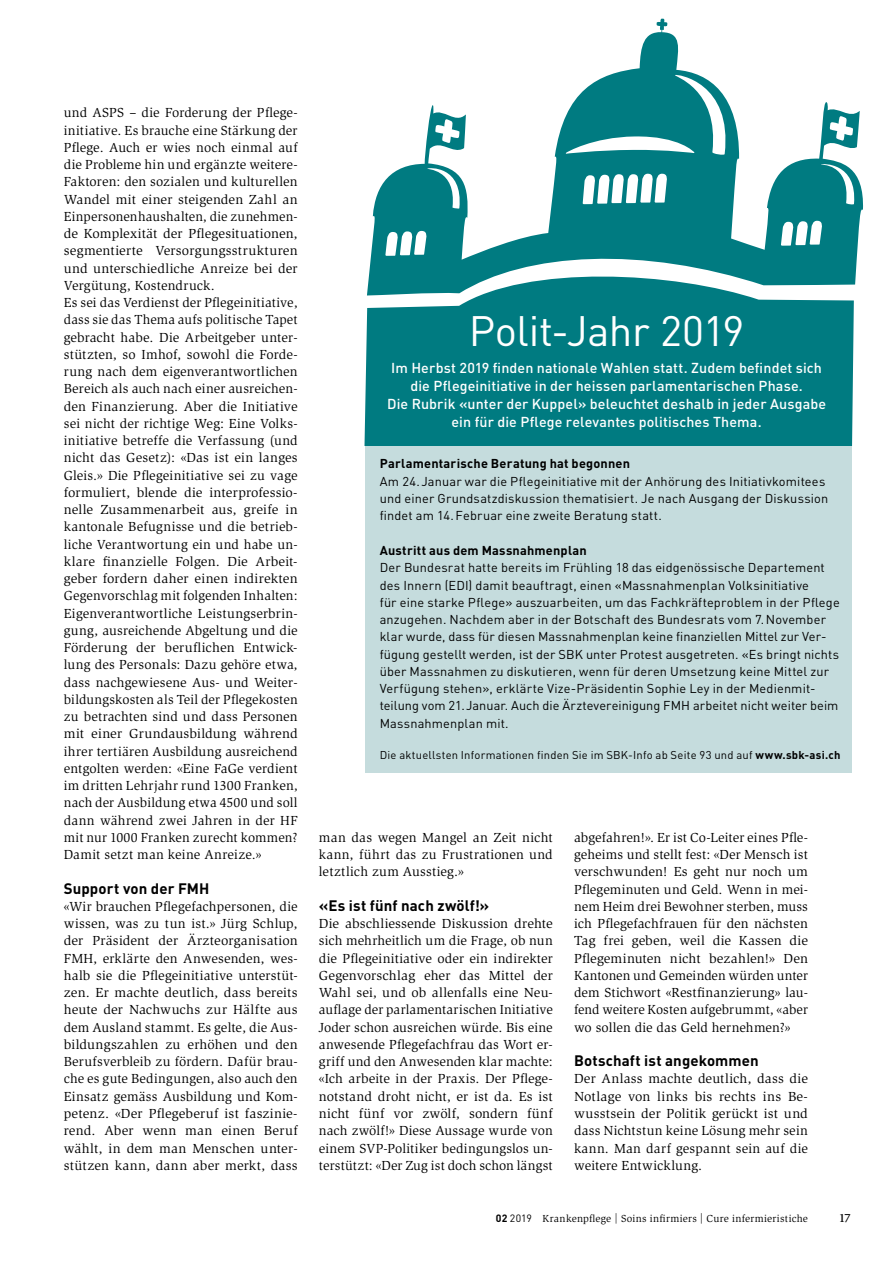
<style>
.page{position:relative;width:893px;height:1263px;background:#fff}
.page>*{position:absolute;margin:0;border:0;box-sizing:border-box;transform-origin:0 0}
.t1{font:42px "DIN Pro";letter-spacing:-.01em;color:#fff}
.t2{font:700 15px "DIN Pro";letter-spacing:.01em;color:#000}
.t3{font:500 14.25px/18px "DIN Pro";letter-spacing:.01em;color:#fff;text-align:center}
.t4{font:13.5px/17.2px "Slimbach Std";letter-spacing:.015em;color:#000;text-align:justify}
.t5{font:12.75px/17.2px "DIN Pro";letter-spacing:.01em;color:#000}
.t6{font:700 12.75px "DIN Pro";letter-spacing:.015em;color:#000}
.t7{font:700 12px "Esta Pro";color:#000}
.t8{font:11.25px "DIN Pro";letter-spacing:.02em;color:#000}
.t9{font:10.5px "Slimbach Std";letter-spacing:.025em;color:#000}
.s1{font-weight:700}
.s2{font-family:"DIN Pro";font-weight:700}
.s3{font-family:"DIN Pro"}
</style>
<div class="page">
<div style="left:365px;top:445px;width:487px;height:328px;background:#c5dcdd"></div>
<svg style="left:370px;top:19px;width:494px;height:266px"></svg>
<svg style="left:364px;top:264px;width:490px;height:181px;fill:#007b81"></svg>
<p class="t4" style="left:64px;top:104px;width:235px;text-align:left">und ASPS – die Forderung der Pflege&shy;initiative. Es brauche eine Stärkung der Pflege. Auch er wies noch einmal auf die Probleme hin und ergänzte weitere-Faktoren: den sozialen und kulturellen Wandel mit einer steigenden Zahl an Einpersonenhaushalten, die zunehmen&shy;de Komplexität der Pflegesituationen, segmentierte Versorgungsstrukturen und unterschiedliche Anreize bei der Vergütung, Kostendruck.<br>Es sei das Verdienst der Pflegeinitiative, dass sie das Thema aufs politische Tapet gebracht habe. Die Arbeitgeber unter&shy;stützten, so Imhof, sowohl die Forde&shy;rung nach dem eigenverantwortlichen Bereich als auch nach einer ausreichen&shy;den Finanzierung. Aber die Initiative sei nicht der richtige Weg: Eine Volks&shy;initiative betreffe die Verfassung (und nicht das Gesetz): «Das ist ein langes Gleis.» Die Pflegeinitiative sei zu vage formuliert, blende die interprofessio&shy;nelle Zusammenarbeit aus, greife in kantonale Befugnisse und die betrieb&shy;liche Verantwortung ein und habe un&shy;klare finanzielle Folgen. Die Arbeit&shy;geber fordern daher einen indirekten Gegenvorschlag mit folgenden Inhalten:<br>Eigenverantwortliche Leistungserbrin&shy;gung, ausreichende Abgeltung und die Förderung der beruflichen Entwick&shy;lung des Personals: Dazu gehöre etwa, dass nachgewiesene Aus- und Weiter&shy;bildungskosten als Teil der Pflegekosten zu betrachten sind und dass Personen mit einer Grundausbildung während ihrer tertiären Ausbildung ausreichend entgolten werden: «Eine FaGe verdient im dritten Lehrjahr rund 1300 Franken, nach der Ausbildung etwa 4500 und soll dann während zwei Jahren in der HF mit nur 1000 Franken zurecht kommen?<br>Damit setzt man keine Anreize.»</p>
<p class="t2" style="left:64px;top:878px;width:147px">Support von der FMH</p>
<p class="t4" style="left:64px;top:898px;width:235px">«Wir brauchen Pflegefachpersonen, die wissen, was zu tun ist.» Jürg Schlup, der Präsident der Ärzteorganisation FMH, erklärte den Anwesenden, wes&shy;halb sie die Pflegeinitiative unterstüt&shy;zen. Er machte deutlich, dass bereits heute der Nachwuchs zur Hälfte aus dem Ausland stammt. Es gelte, die Aus&shy;bildungszahlen zu erhöhen und den Berufsverbleib zu fördern. Dafür brau&shy;che es gute Bedingungen, also auch den Einsatz gemäss Ausbildung und Kom&shy;petenz. «Der Pflegeberuf ist faszinie&shy;rend. Aber wenn man einen Beruf wählt, in dem man Menschen unter&shy;stützen kann, dann aber merkt, dass</p>
<h1 class="t1" style="left:469px;top:303px;width:277px">Polit-Jahr 2019</h1>
<p class="t3" style="left:387px;top:358px;width:440px">Im Herbst 2019 finden nationale Wahlen statt. Zudem befindet sich die Pflegeinitiative in der heissen parlamentarischen Phase.<br>Die Rubrik «unter der Kuppel» beleuchtet deshalb in jeder Ausgabe ein für die Pflege relevantes politisches Thema.</p>
<p class="t6" style="left:380px;top:455px;width:252px">Parlamentarische Beratung hat begonnen</p>
<p class="t5" style="left:380px;top:472px;width:450px">Am 24.Januar war die Pflegeinitiative mit der Anhörung des Initiativkomitees und einer Grundsatzdiskussion thematisiert. Je nach Ausgang der Diskussion findet am 14.Februar eine zweite Beratung statt.</p>
<p class="t6" style="left:380px;top:542px;width:209px">Austritt aus dem Massnahmenplan</p>
<p class="t5" style="left:380px;top:559px;width:462px">Der Bundesrat hatte bereits im Frühling 18 das eidgenössische Departement des Innern (EDI) damit beauftragt, einen «Massnahmenplan Volksinitiative<br>für eine starke Pflege» auszuarbeiten, um das Fachkräfteproblem in der Pflege anzugehen. Nachdem aber in der Botschaft des Bundesrats vom 7.November klar wurde, dass für diesen Massnahmenplan keine finanziellen Mittel zur Ver&shy;fügung gestellt werden, ist der SBK unter Protest ausgetreten. «Es bringt nichts über Massnahmen zu diskutieren, wenn für deren Umsetzung keine Mittel zur Verfügung stehen», erklärte Vize-Präsidentin Sophie Ley in der Medienmit&shy;teilung vom 21.Januar. Auch die Ärztevereinigung FMH arbeitet nicht weiter beim Massnahmenplan mit.</p>
<p class="t8" style="left:380px;top:747px;width:462px">Die aktuellsten Informationen finden Sie im SBK-Info ab Seite 93 und auf <span class="s1">www.sbk-asi.ch</span></p>
<p class="t4" style="left:319px;top:829px;width:235px">man das wegen Mangel an Zeit nicht kann, führt das zu Frustrationen und letztlich zum Ausstieg.»</p>
<p class="t2" style="left:319px;top:895px;width:172px">«Es ist fünf nach zwölf!»</p>
<p class="t4" style="left:319px;top:915px;width:235px">Die abschliessende Diskussion drehte sich mehrheitlich um die Frage, ob nun die Pflegeinitiative oder ein indirekter Gegenvorschlag eher das Mittel der Wahl sei, und ob allenfalls eine Neu&shy;auflage der parlamentarischen Initiative Joder schon ausreichen würde. Bis eine anwesende Pflegefachfrau das Wort er&shy;griff und den Anwesenden klar machte: «Ich arbeite in der Praxis. Der Pflege&shy;notstand droht nicht, er ist da. Es ist nicht fünf vor zwölf, sondern fünf nach zwölf!» Diese Aussage wurde von einem SVP-Politiker bedingungslos un&shy;terstützt: «Der Zug ist doch schon längst</p>
<p class="t4" style="left:574px;top:829px;width:235px">abgefahren!». Er ist Co-Leiter eines Pfle&shy;geheims und stellt fest: «Der Mensch ist verschwunden! Es geht nur noch um Pflegeminuten und Geld. Wenn in mei&shy;nem Heim drei Bewohner sterben, muss ich Pflegefachfrauen für den nächsten Tag frei geben, weil die Kassen die Pflegeminuten nicht bezahlen!» Den Kantonen und Gemeinden würden unter dem Stichwort «Restfinanzierung» lau&shy;fend weitere Kosten aufgebrummt, «aber wo sollen die das Geld hernehmen?»</p>
<p class="t2" style="left:574px;top:1050px;width:186px">Botschaft ist angekommen</p>
<p class="t4" style="left:574px;top:1070px;width:235px">Der Anlass machte deutlich, dass die Notlage von links bis rechts ins Be&shy;wusstsein der Politik gerückt ist und dass Nichtstun keine Lösung mehr sein kann. Man darf gespannt sein auf die weitere Entwicklung.</p>
<p class="t9" style="left:496px;top:1212px;width:314px"><span class="s2">02</span> <span class="s3">2019</span> Krankenpflege | Soins infirmiers | Cure infermieristiche</p>
<p class="t7" style="left:840px;top:1209px;width:12px">17</p>
</div>
